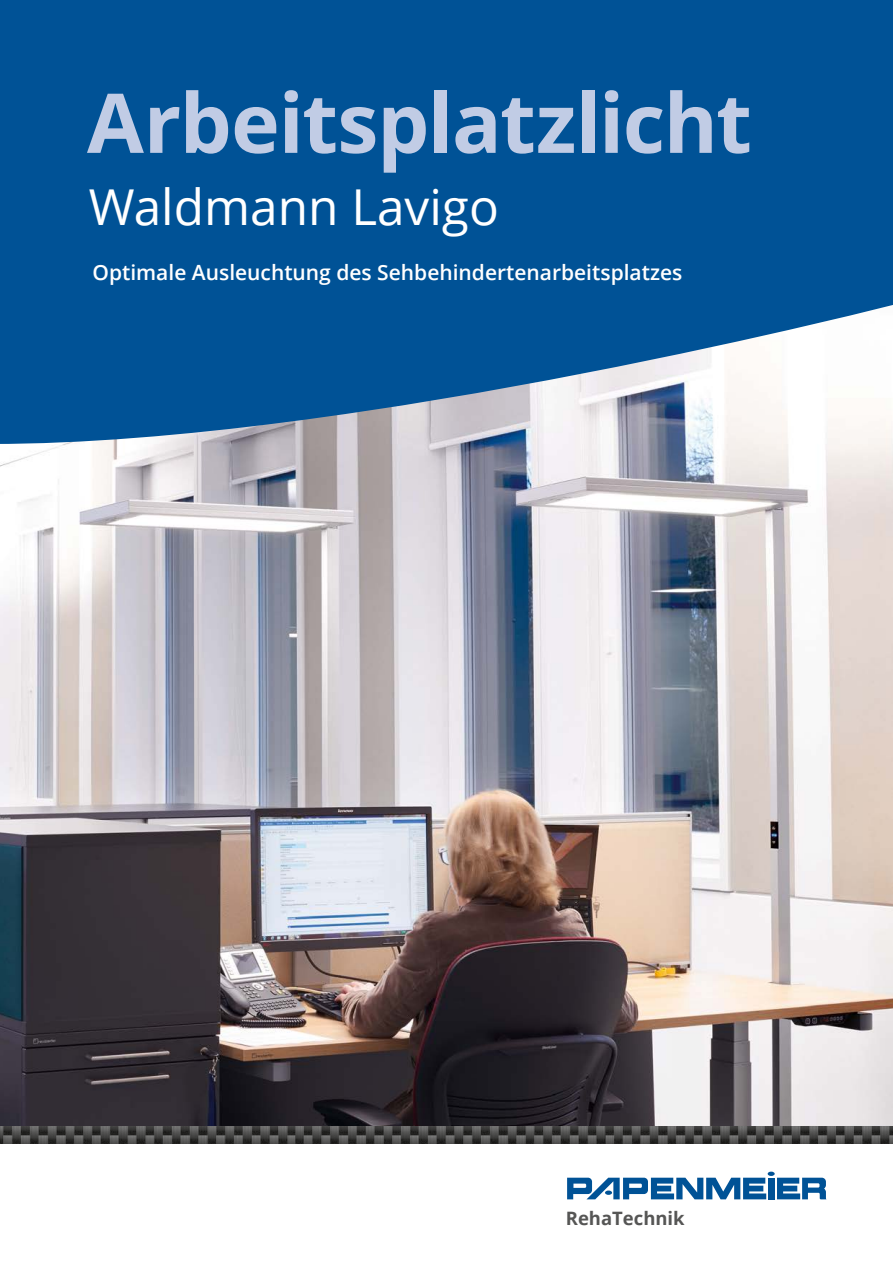
<style>
.page{position:relative;width:893px;height:1263px;background:#fff}
.page>*{position:absolute;margin:0;border:0;box-sizing:border-box;transform-origin:0 0}
.JAWS-Modul{font:700 82.5px "Open Sans";letter-spacing:-.015em;color:#c1cce5}
.Name_Jawa-Modul{font:49.5px "Open Sans";color:#fff}
.t1{font:600 21px "Open Sans";color:#fff}
.RehaTechnik{font:700 18.45px "Open Sans";color:#565655}
</style>
<div class="page">
<img style="left:0;top:444px;width:893px;height:683px">
<svg style="left:0;top:0;width:893px;height:444px;background:#1a629f"></svg>
<svg style="left:567px;top:1171px;width:260px;height:28px"></svg>
<img style="left:0;top:1127px;width:893px;height:17px">
<h1 class="JAWS-Modul" style="left:87px;top:65px;width:666px">Arbeitsplatzlicht</h1>
<h1 class="Name_Jawa-Modul" style="left:89px;top:173px;width:411px">Waldmann Lavigo</h1>
<h2 class="t1" style="left:92px;top:258px;width:591px">Optimale Ausleuchtung des Sehbehindertenarbeitsplatzes</h2>
<p class="RehaTechnik" style="left:566px;top:1205px;width:120px">RehaTechnik</p>
</div>
